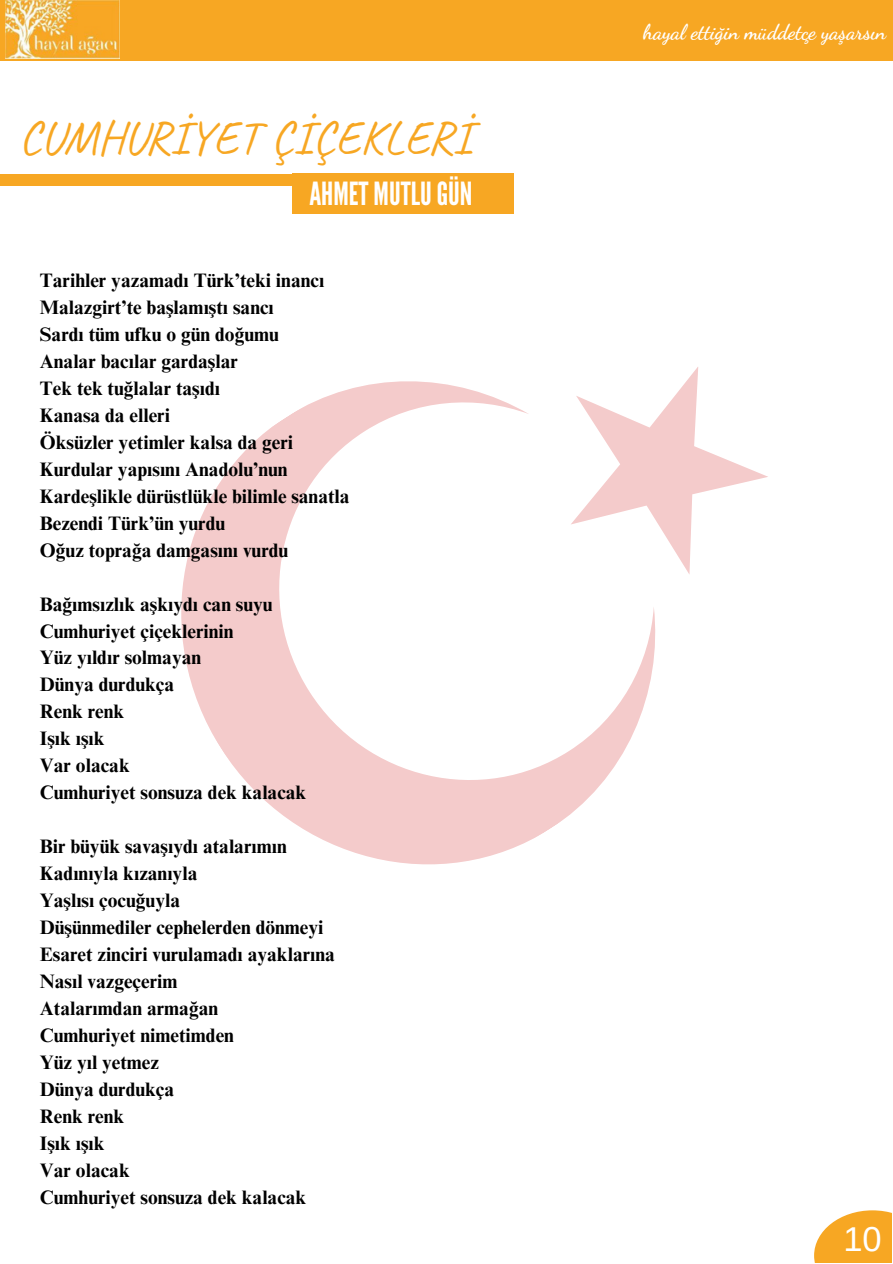
<style>
.page{position:relative;width:893px;height:1264px;background:#fff}
.page>*{position:absolute;margin:0;border:0;box-sizing:border-box;transform-origin:0 0}
.t1{font:46.8px "Caveat";color:#f7a723}
.t2{font:34.5px "Arimo";color:#fff}
.t3{font:31.8px "League Gothic";color:#fff}
.t4{font:700 21px "Dancing Script";color:#fff}
.t5{font:700 19.5px "Times NRMT Pro";color:#000}
</style>
<div class="page">
<svg style="left:181px;top:381px;width:475px;height:484px"></svg>
<svg style="left:513px;top:367px;width:255px;height:247px"></svg>
<div style="left:0;top:0;width:892px;height:61px;background:#f7a723"></div>
<img style="left:6px;top:1px;width:113px;height:57px">
<svg style="left:814px;top:1210px;width:77px;height:52px;background:#f8b444"></svg>
<div style="left:0;top:173px;width:513px;height:12px;background:#f7a723"></div>
<div style="left:292px;top:174px;width:221px;height:40px;background:#f7a723"></div>
<p class="t1" style="left:18px;top:108px;width:454px">CUMHURİYET ÇİÇEKLERİ</p>
<p class="t3" style="left:309px;top:175px;width:164px">AHMET MUTLUGÜN</p>
<p class="t5" style="left:40px;top:273px;width:286px">Tarihler yazamadı Türk’teki inancı</p>
<p class="t5" style="left:40px;top:299px;width:235px">Malazgirt’te başlamıştı sancı</p>
<p class="t5" style="left:40px;top:326px;width:240px">Sardı tüm ufku o gün doğumu</p>
<p class="t5" style="left:40px;top:353px;width:200px">Analar bacılar gardaşlar</p>
<p class="t5" style="left:40px;top:380px;width:182px">Tek tek tuğlalar taşıdı</p>
<p class="t5" style="left:40px;top:407px;width:131px">Kanasa da elleri</p>
<p class="t5" style="left:40px;top:434px;width:254px">Öksüzler yetimler kalsa da geri</p>
<p class="t5" style="left:40px;top:461px;width:249px">Kurdular yapısını Anadolu’nun</p>
<p class="t5" style="left:40px;top:488px;width:311px">Kardeşlikle dürüstlükle bilimle sanatla</p>
<p class="t5" style="left:40px;top:515px;width:187px">Bezendi Türk’ün yurdu</p>
<p class="t5" style="left:40px;top:542px;width:250px">Oğuz toprağa damgasını vurdu</p>
<p class="t5" style="left:40px;top:596px;width:234px">Bağımsızlık aşkıydı can suyu</p>
<p class="t5" style="left:40px;top:623px;width:195px">Cumhuriyet çiçeklerinin</p>
<p class="t5" style="left:40px;top:650px;width:163px">Yüz yıldır solmayan</p>
<p class="t5" style="left:40px;top:677px;width:136px">Dünya durdukça</p>
<p class="t5" style="left:40px;top:704px;width:86px">Renk renk</p>
<p class="t5" style="left:40px;top:731px;width:66px">Işık ışık</p>
<p class="t5" style="left:40px;top:758px;width:91px">Var olacak</p>
<p class="t5" style="left:40px;top:785px;width:268px">Cumhuriyet sonsuza dek kalacak</p>
<p class="t5" style="left:40px;top:839px;width:248px">Bir büyük savaşıydı atalarımın</p>
<p class="t5" style="left:40px;top:866px;width:159px">Kadınıyla kızanıyla</p>
<p class="t5" style="left:40px;top:893px;width:142px">Yaşlısı çocuğuyla</p>
<p class="t5" style="left:40px;top:920px;width:285px">Düşünmediler cephelerden dönmeyi</p>
<p class="t5" style="left:40px;top:947px;width:297px">Esaret zinciri vurulamadı ayaklarına</p>
<p class="t5" style="left:40px;top:974px;width:139px">Nasıl vazgeçerim</p>
<p class="t5" style="left:40px;top:1001px;width:180px">Atalarımdan armağan</p>
<p class="t5" style="left:40px;top:1028px;width:195px">Cumhuriyet nimetimden</p>
<p class="t5" style="left:40px;top:1055px;width:121px">Yüz yıl yetmez</p>
<p class="t5" style="left:40px;top:1082px;width:136px">Dünya durdukça</p>
<p class="t5" style="left:40px;top:1109px;width:86px">Renk renk</p>
<p class="t5" style="left:40px;top:1136px;width:66px">Işık ışık</p>
<p class="t5" style="left:40px;top:1163px;width:91px">Var olacak</p>
<p class="t5" style="left:40px;top:1190px;width:268px">Cumhuriyet sonsuza dek kalacak</p>
<p class="t4" style="left:643px;top:20px;width:245px">hayal ettiğin müddetçe yaşarsın</p>
<p class="t2" style="left:843px;top:1219px;width:40px">10</p>
</div>
